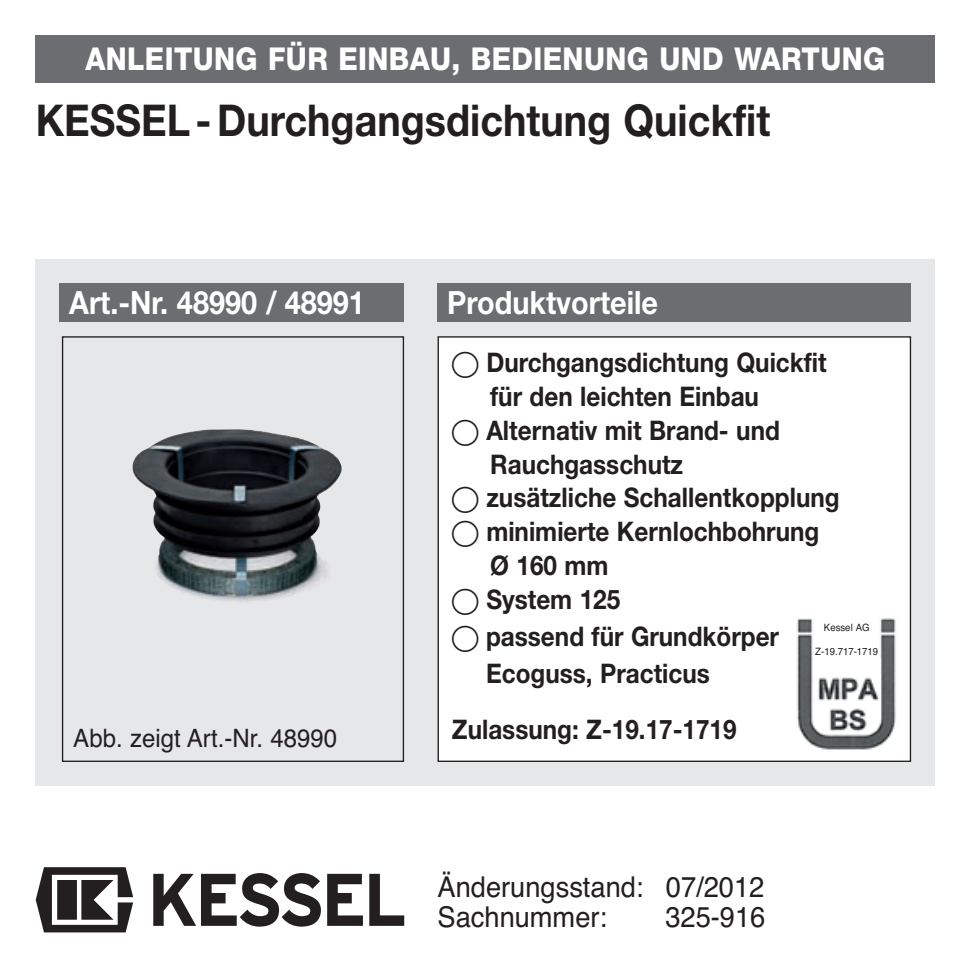
<style>
.page{position:relative;width:970px;height:970px;background:#fff}
.page>*{position:absolute;margin:0;border:0;box-sizing:border-box;transform-origin:0 0}
.t1{font:700 43.75px "Helvetica Neue";color:#231f20;scale:.9 1}
.t2{font:700 32px "Helvetica Neue";color:#fff;scale:.9 1}
.t3{font:800 31.5px "Helvetica Neue";letter-spacing:.015em;color:#fff;scale:.9 1}
.t4{font:28.75px/30px "Helvetica";color:#231f20;scale:.95 1}
.t5{font:700 27px/33.8px "Helvetica Neue";color:#231f20;scale:.9 1}
.t6{font:25.25px "Helvetica";color:#231f20;scale:.95 1}
.t7{font:10.25px "Helvetica";color:#231f20;scale:.95 1}
.s1{font-family:"European Pi One";font-weight:400}
</style>
<div class="page">
<div style="left:36px;top:260px;width:899px;height:526px;background:#e6e7e9"></div>
<div style="left:36px;top:35px;width:899px;height:48px;background:#6c6d70"></div>
<div style="left:438px;top:337px;width:472px;height:424px;background:#fff"></div>
<div style="left:60px;top:284px;width:344px;height:38px;background:#6c6d70"></div>
<div style="left:438px;top:284px;width:473px;height:38px;background:#6c6d70"></div>
<svg style="left:153px;top:873px;width:251px;height:54px"></svg>
<svg style="left:36px;top:867px;width:97px;height:65px"></svg>
<img style="left:133px;top:429px;width:209px;height:171px">
<div style="left:62px;top:336px;width:342px;height:426px;border:1px solid #231f20"></div>
<img style="left:796px;top:618px;width:100px;height:132px">
<div style="left:815px;top:623px;width:64px;height:46px;background:#fff"></div>
<p class="t3" style="left:86px;top:48px;width:890px">ANLEITUNG FÜR EINBAU, BEDIENUNG UND WARTUNG</p>
<h1 class="t1" style="left:36px;top:105px;width:818px">KESSEL - Durchgangsdichtung Quickfit</h1>
<p class="t2" style="left:69px;top:291px;width:330px">Art.-Nr. 48990 / 48991</p>
<p class="t2" style="left:447px;top:291px;width:236px">Produktvorteile</p>
<p class="t5" style="left:490px;top:348px;width:375px;text-indent:-38px"><span class="s1">-</span> Durchgangsdichtung Quickfit für den leichten Einbau</p>
<p class="t5" style="left:490px;top:416px;width:323px;text-indent:-38px"><span class="s1">-</span> Alternativ mit Brand- und<br>Rauchgasschutz</p>
<p class="t5" style="left:452px;top:483px;width:432px"><span class="s1">-</span> zusätzliche Schallentkopplung</p>
<p class="t5" style="left:490px;top:517px;width:367px;text-indent:-38px"><span class="s1">-</span> minimierte Kernlochbohrung<br>Ø 160 mm</p>
<p class="t5" style="left:452px;top:585px;width:189px"><span class="s1">-</span> System 125</p>
<p class="t5" style="left:486px;top:620px;width:327px;line-height:37px;text-indent:-34px"><span class="s1">-</span> passend für Grundkörper<br>Ecoguss, Practicus</p>
<p class="t7" style="left:824px;top:623px;width:50px">Kessel AG</p>
<p class="t7" style="left:815px;top:648px;width:68px">Z-19.717-1719</p>
<p class="t6" style="left:73px;top:729px;width:279px">Abb. zeigt Art.-Nr. 48990</p>
<p class="t5" style="left:452px;top:715px;width:318px">Zulassung: Z-19.17-1719</p>
<p class="t4" style="left:438px;top:875px;width:346px">Änderungsstand: 07/2012<br>Sachnummer:</p>
<p class="t4" style="left:665px;top:905px;width:107px">325-916</p>
</div>
